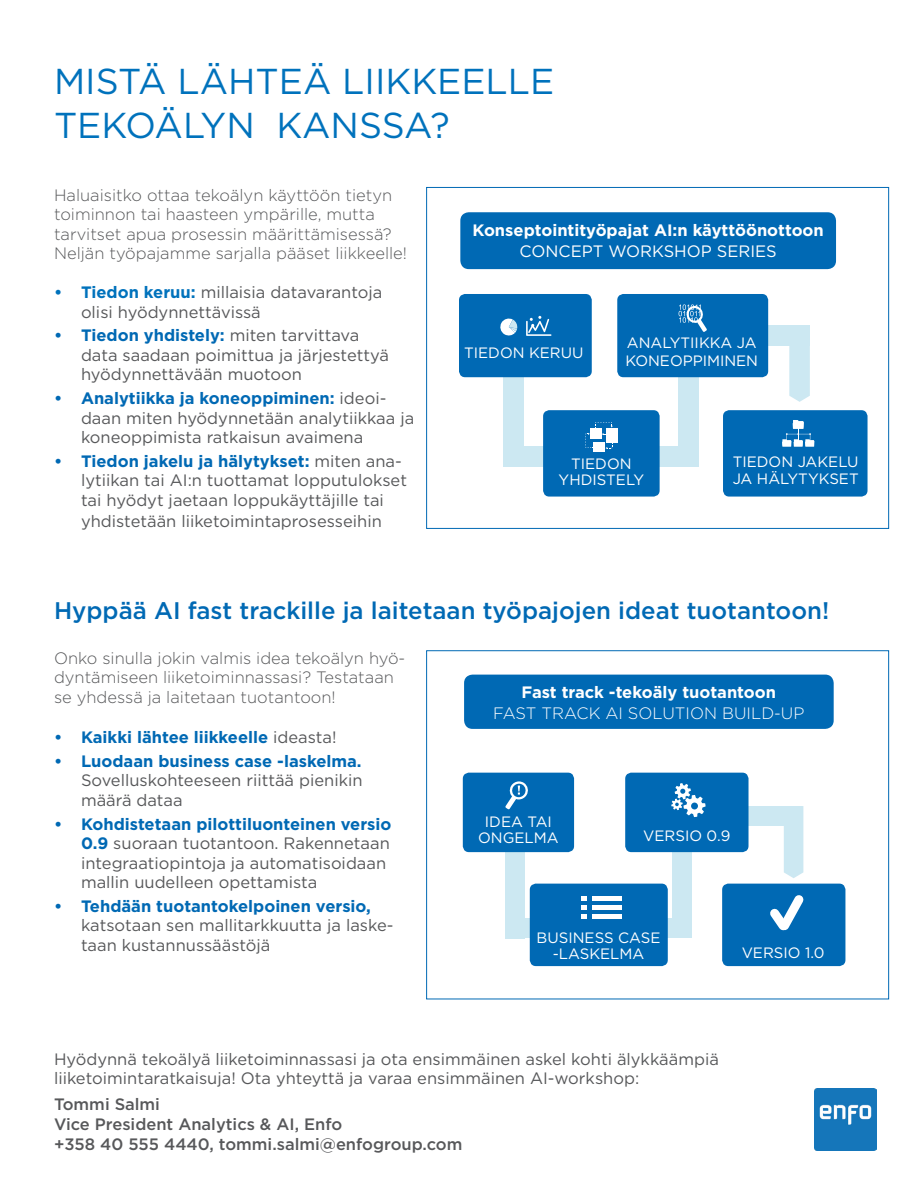
<style>
.page{position:relative;width:918px;height:1188px;background:#fff}
.page>*{position:absolute;margin:0;border:0;box-sizing:border-box;transform-origin:0 0}
.t1{font:36px/43.2px "Gotham";color:#0072bc}
.t2{font:500 24px "Gotham";color:#0069b4}
.t3{font:16.5px/19.5px "Gotham";color:#57585a}
.t4{font:300 16.5px/19.5px "Gotham";color:#57585a}
.t5{font:700 16.5px/21px "Gotham";color:#fff;text-align:center}
.t6{font:500 16.5px/19.8px "Gotham";color:#57585a}
.t7{font:700 16.5px "Gotham";color:#0069b4}
.t8{font:15px/16.5px "Gotham";color:#fff;text-align:center}
.s1{font-weight:700;color:#0072bc}
.s2{font-weight:700;color:#0069b4}
.s3{font-weight:400}
.s4{font-weight:400;color:#57585a}
.s5{font-weight:300}
</style>
<div class="page">
<div style="left:460px;top:212px;width:376px;height:57px;background:#0069b4;border-radius:9px"></div>
<div style="left:504px;top:447px;width:195px;height:20px;background:#cce8f2"></div>
<div style="left:710px;top:325px;width:100px;height:21px;background:#cce8f2"></div>
<div style="left:504px;top:323px;width:20px;height:144px;background:#cce8f2"></div>
<div style="left:679px;top:326px;width:20px;height:141px;background:#cce8f2"></div>
<svg style="left:789px;top:346px;width:21px;height:56px"></svg>
<div style="left:459px;top:294px;width:133px;height:83px;background:#0069b4;border-radius:6px"></div>
<div style="left:617px;top:294px;width:151px;height:83px;background:#0069b4;border-radius:6px"></div>
<div style="left:543px;top:410px;width:117px;height:87px;background:#0069b4;border-radius:6px"></div>
<div style="left:723px;top:410px;width:145px;height:87px;background:#0069b4;border-radius:6px"></div>
<svg style="left:500px;top:318px;width:18px;height:18px"></svg>
<svg style="left:526px;top:316px;width:25px;height:20px"></svg>
<svg style="left:679px;top:304px;width:28px;height:28px"></svg>
<svg style="left:585px;top:422px;width:32px;height:29px"></svg>
<svg style="left:782px;top:420px;width:32px;height:27px"></svg>
<img style="left:814px;top:1089px;width:63px;height:62px">
<div style="left:505px;top:919px;width:187px;height:19px;background:#cce8f2"></div>
<div style="left:699px;top:806px;width:103px;height:20px;background:#cce8f2"></div>
<div style="left:505px;top:800px;width:20px;height:138px;background:#cce8f2"></div>
<div style="left:673px;top:803px;width:19px;height:135px;background:#cce8f2"></div>
<svg style="left:784px;top:806px;width:19px;height:72px"></svg>
<div style="left:463px;top:773px;width:111px;height:79px;background:#0069b4;border-radius:6px"></div>
<div style="left:625px;top:773px;width:124px;height:79px;background:#0069b4;border-radius:6px"></div>
<div style="left:530px;top:884px;width:138px;height:82px;background:#0069b4;border-radius:6px"></div>
<div style="left:722px;top:884px;width:123px;height:82px;background:#0069b4;border-radius:6px"></div>
<div style="left:464px;top:675px;width:370px;height:54px;background:#0069b4;border-radius:9px"></div>
<svg style="left:505px;top:781px;width:23px;height:28px"></svg>
<svg style="left:581px;top:896px;width:5px;height:23px"></svg>
<svg style="left:592px;top:896px;width:30px;height:23px"></svg>
<svg style="left:770px;top:895px;width:34px;height:36px"></svg>
<svg style="left:671px;top:783px;width:35px;height:34px"></svg>
<div style="left:426px;top:187px;width:463px;height:342px;border:1px solid #0069b4"></div>
<div style="left:426px;top:650px;width:463px;height:349px;border:1px solid #0069b4"></div>
<p class="t1" style="left:54px;top:59px;width:502px">MISTÄ LÄHTEÄ LIIKKEELLE<br>TEKOÄLYN KANSSA?</p>
<p class="t4" style="left:54px;top:185px;width:355px">Haluaisitko ottaa tekoälyn käyttöön tietyn toiminnon tai haasteen ympärille, mutta tarvitset apua prosessin määrittämisessä?<br>Neljän työpajamme sarjalla pääset liikkeelle!</p>
<p class="t3" style="left:81px;top:282px;width:303px;text-indent:-27px"><span class="s1">• Tiedon keruu:</span> millaisia datavarantoja olisi hyödynnettävissä</p>
<p class="t3" style="left:81px;top:325px;width:310px;text-indent:-27px"><span class="s2">• Tiedon yhdistely:</span> miten tarvittava data saadaan poimittua ja järjestettyä hyödynnettävään muotoon</p>
<p class="t3" style="left:81px;top:388px;width:335px;text-indent:-27px"><span class="s2">• Analytiikka ja koneoppiminen:</span> ideoi&shy;daan miten hyödynnetään analytiikkaa ja koneoppimista ratkaisun avaimena</p>
<p class="t3" style="left:81px;top:451px;width:328px;text-indent:-27px"><span class="s2">• Tiedon jakelu ja hälytykset:</span> miten ana&shy;lytiikan tai AI:n tuottamat lopputulokset tai hyödyt jaetaan loppukäyttäjille tai</p>
<p class="t3" style="left:81px;top:511px;width:302px">yhdistetään liiketoimintaprosesseihin</p>
<p class="t5" style="left:472px;top:219px;width:353px">Konseptointityöpajat AI:n käyttöönottoon<br><span class="s3">CONCEPT WORKSHOP SERIES</span></p>
<p class="t8" style="left:464px;top:345px;width:121px">TIEDON KERUU</p>
<p class="t8" style="left:625px;top:334px;width:134px;line-height:18px;text-align:left">ANALYTIIKKA JA<br>KONEOPPIMINEN</p>
<p class="t8" style="left:559px;top:455px;width:87px">TIEDON<br>YHDISTELY</p>
<p class="t8" style="left:733px;top:453px;width:128px;text-align:left">TIEDON JAKELU<br>JA HÄLYTYKSET</p>
<p class="t2" style="left:54px;top:595px;width:777px">Hyppää AI fast trackille ja laitetaan työpajojen ideat tuotantoon!</p>
<p class="t4" style="left:54px;top:648px;width:353px">Onko sinulla jokin valmis idea tekoälyn hyö&shy;dyntämiseen liiketoiminnassasi? Testataan se yhdessä ja laitetaan tuotantoon!</p>
<p class="t7" style="left:54px;top:726px;width:284px">• Kaikki lähtee liikkeelle <span class="s4">ideasta!</span></p>
<p class="t3" style="left:81px;top:751px;width:283px;text-align:justify;text-indent:-27px"><span class="s2">• Luodaan business case -laskelma.<br></span>Sovelluskohteeseen riittää pienikin määrä dataa</p>
<p class="t3" style="left:81px;top:814px;width:312px;text-indent:-27px"><span class="s2">• Kohdistetaan pilottiluonteinen versio 0.9</span> suoraan tuotantoon. Rakennetaan integraatiopintoja ja automatisoidaan mallin uudelleen opettamista</p>
<p class="t3" style="left:81px;top:896px;width:314px;text-indent:-27px"><span class="s2">• Tehdään tuotantokelpoinen versio, </span>katsotaan sen mallitarkkuutta ja laske&shy;taan kustannussäästöjä</p>
<p class="t5" style="left:493px;top:681px;width:313px">Fast track -tekoäly tuotantoon<br><span class="s5">FAST TRACK AI SOLUTION BUILD-UP</span></p>
<p class="t8" style="left:478px;top:813px;width:82px">IDEA TAI<br>ONGELMA</p>
<p class="t8" style="left:643px;top:827px;width:89px">VERSIO 0.9</p>
<p class="t8" style="left:537px;top:929px;width:125px">BUSINESS CASE -LASKELMA</p>
<p class="t8" style="left:742px;top:944px;width:84px">VERSIO 1.0</p>
<p class="t3" style="left:54px;top:1049px;width:666px">Hyödynnä tekoälyä liiketoiminnassasi ja ota ensimmäinen askel kohti älykkäämpiä liiketoimintaratkaisuja! Ota yhteyttä ja varaa ensimmäinen AI-workshop:</p>
<p class="t6" style="left:54px;top:1094px;width:410px">Tommi Salmi<br>Vice President Analytics &amp; AI, Enfo<br>+358 40 555 4440, tommi.salmi@enfogroup.com</p>
</div>
